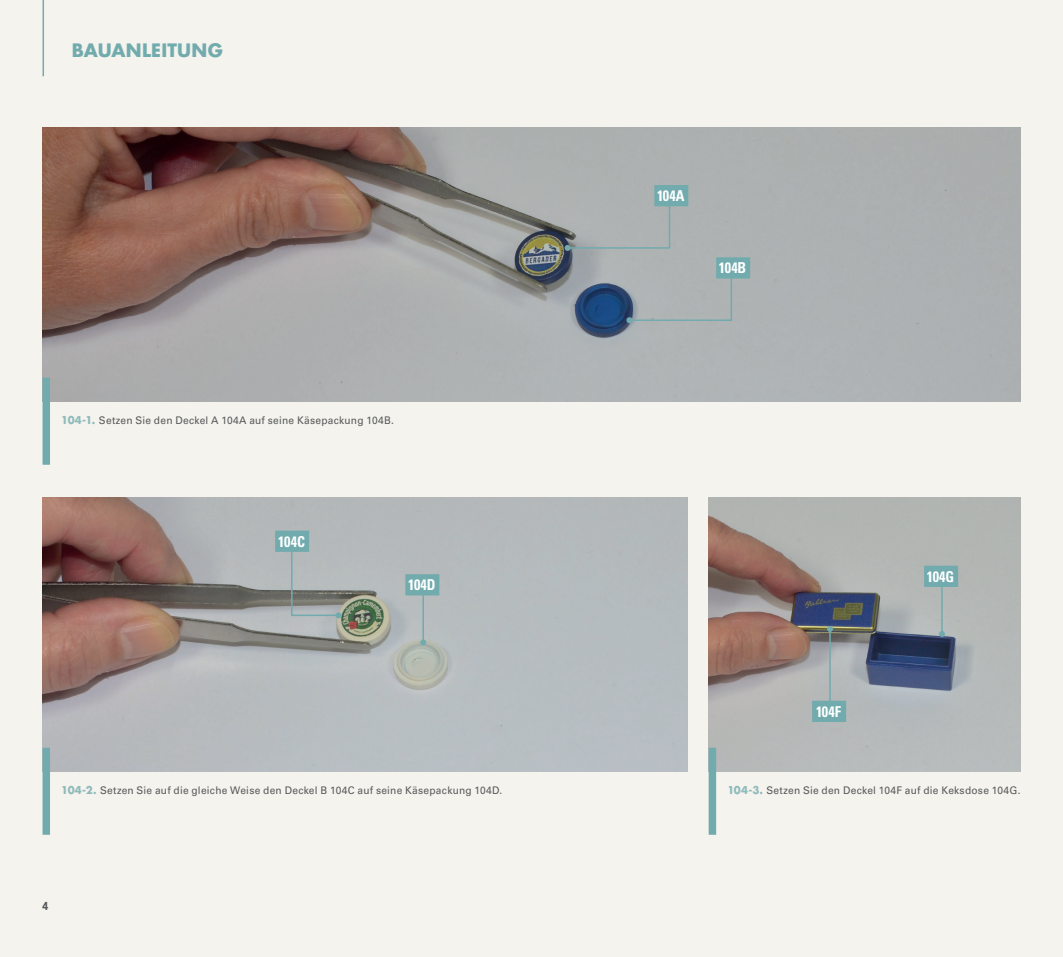
<style>
.page{position:relative;width:1063px;height:957px;background:#f4f3ed}
.page>*{position:absolute;margin:0;border:0;box-sizing:border-box;transform-origin:0 0}
.t1{font:700 18px "Futura Std";letter-spacing:.015em;color:#72abae}
.MONTAGGIO_step_codic{font:700 condensed 15px "Univers LT Std";color:#fff;scale:.95 1}
.t2{font:12px "Coolvetica Rg";color:#57585a}
.MONTAGGIO_DIDA{font:10.5px "Univers LT Std";letter-spacing:.025em;color:#57585a}
.s1{font-family:"Futura Std";font-weight:700;color:#8ebabc}
</style>
<div class="page">
<img style="left:43px;top:128px;width:977px;height:274px">
<img style="left:43px;top:497px;width:644px;height:275px">
<img style="left:709px;top:497px;width:311px;height:275px">
<hr style="left:43px;top:0;width:1px;height:76px;background:#72abae">
<div style="left:43px;top:378px;width:7px;height:87px;background:#72abae"></div>
<div style="left:43px;top:747px;width:7px;height:88px;background:#72abae"></div>
<div style="left:709px;top:747px;width:7px;height:88px;background:#72abae"></div>
<hr style="left:422px;top:591px;width:2px;height:51px;background:#72abae">
<svg style="left:420px;top:639px;width:6px;height:6px"></svg>
<hr style="left:941px;top:583px;width:2px;height:51px;background:#72abae">
<svg style="left:939px;top:631px;width:6px;height:6px"></svg>
<hr style="left:829px;top:629px;width:2px;height:89px;background:#72abae">
<svg style="left:827px;top:626px;width:6px;height:6px"></svg>
<svg style="left:275px;top:530px;width:67px;height:88px;background:#9eaaaa"></svg>
<svg style="left:626px;top:257px;width:124px;height:66px;background:#a4afb1"></svg>
<svg style="left:565px;top:185px;width:123px;height:66px;background:#a5afb0"></svg>
<svg style="left:405px;top:574px;width:34px;height:21px"></svg>
<svg style="left:924px;top:566px;width:34px;height:21px"></svg>
<svg style="left:812px;top:701px;width:34px;height:21px"></svg>
<h1 class="t1" style="left:72px;top:39px;width:153px">BAUANLEITUNG</h1>
<p class="MONTAGGIO_step_codic" style="left:657px;top:186px;width:30px">104A</p>
<p class="MONTAGGIO_step_codic" style="left:719px;top:259px;width:30px">104B</p>
<p class="MONTAGGIO_DIDA" style="left:61px;top:414px;width:334px"><span class="s1">104-1.</span> Setzen Sie den Deckel A 104A auf seine Käsepackung 104B.</p>
<p class="MONTAGGIO_step_codic" style="left:278px;top:532px;width:30px">104C</p>
<p class="MONTAGGIO_step_codic" style="left:408px;top:576px;width:30px">104D</p>
<p class="MONTAGGIO_step_codic" style="left:927px;top:567px;width:30px">104G</p>
<p class="MONTAGGIO_step_codic" style="left:816px;top:702px;width:28px">104F</p>
<p class="MONTAGGIO_DIDA" style="left:61px;top:784px;width:443px"><span class="s1">104-2.</span> Setzen Sie auf die gleiche Weise den Deckel B 104C auf seine Käsepackung 104D.</p>
<p class="MONTAGGIO_DIDA" style="left:727px;top:784px;width:295px"><span class="s1">104-3.</span> Setzen Sie den Deckel 104F auf die Keksdose 104G.</p>
<p class="t2" style="left:43px;top:898px;width:7px">4</p>
</div>
